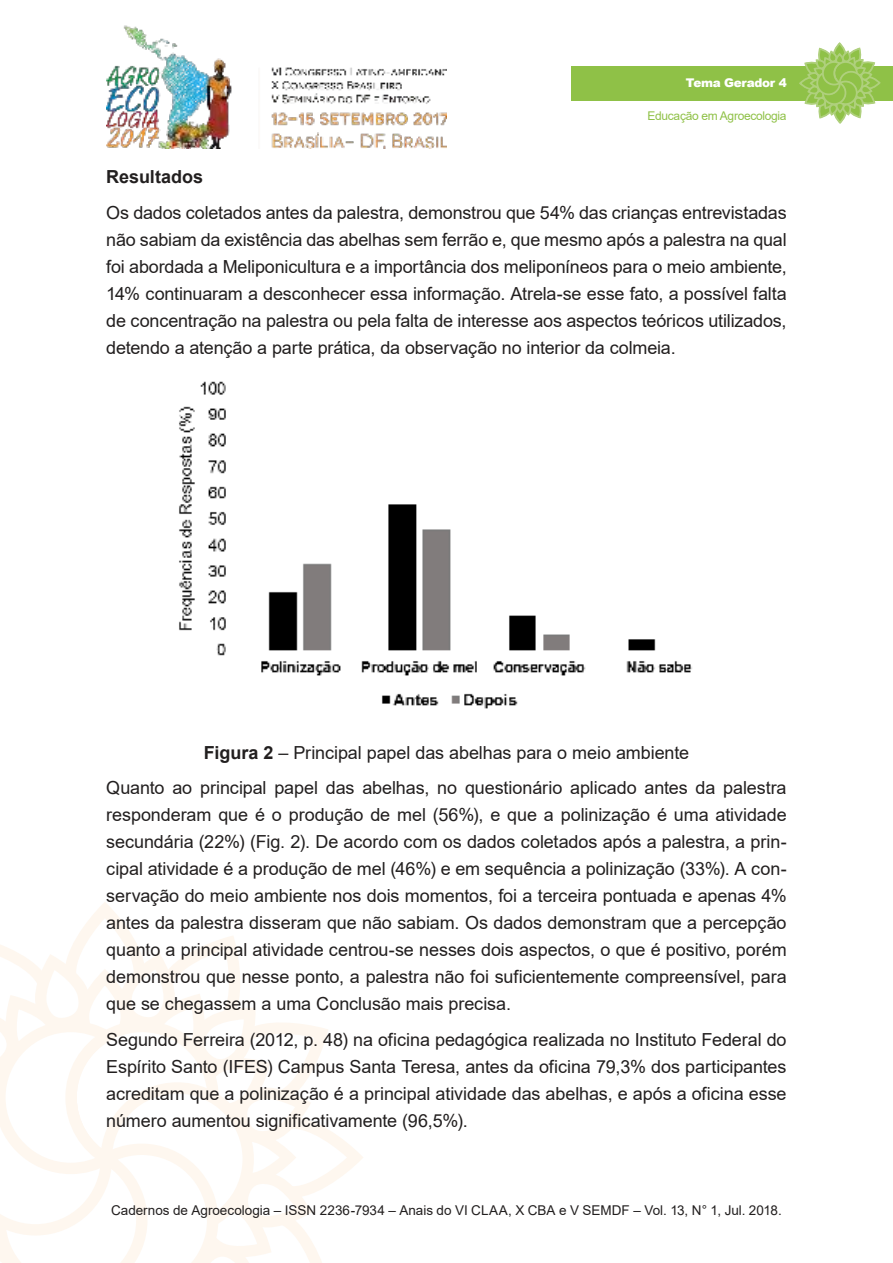
<style>
.page{position:relative;width:893px;height:1263px;background:#fff}
.page>*{position:absolute;margin:0;border:0;box-sizing:border-box;transform-origin:0 0}
.t1{font:18px/27px "Arial";letter-spacing:-.005em;color:#221f1f;text-align:justify}
.t2{font:700 18px "Arial";color:#221f1f}
.t3{font:13.5px "Arial";color:#221f1f}
.t4{font:12px "Arial";letter-spacing:-.025em;color:#8fc147}
.t5{font:900 12px "Arial";letter-spacing:-.025em;color:#fff}
.s1{font-weight:700}
</style>
<div class="page">
<img style="left:106px;top:25px;width:340px;height:124px">
<svg style="left:0;top:910px;width:363px;height:353px"></svg>
<div style="left:571px;top:66px;width:322px;height:34px;background:#8fc147"></div>
<svg style="left:798px;top:43px;width:83px;height:81px"></svg>
<img style="left:179px;top:381px;width:513px;height:328px">
<p class="t5" style="left:686px;top:76px;width:102px">Tema Gerador 4</p>
<p class="t4" style="left:647px;top:112px;width:141px">Educação em Agroecologia</p>
<p class="t2" style="left:106px;top:170px;width:98px">Resultados</p>
<p class="t1" style="left:106px;top:201px;width:682px">Os dados coletados antes da palestra, demonstrou que 54% das crianças entrevistadas não sabiam da existência das abelhas sem ferrão e, que mesmo após a palestra na qual foi abordada a Meliponicultura e a importância dos meliponíneos para o meio ambiente, 14% continuaram a desconhecer essa informação. Atrela-se esse fato, a possível falta de concentração na palestra ou pela falta de interesse aos aspectos teóricos utilizados, detendo a atenção a parte prática, da observação no interior da colmeia.</p>
<p class="t1" style="left:106px;top:736px;width:682px;line-height:35.5px;text-align:center"><span class="s1">Figura 2</span> – Principal papel das abelhas para o meio ambiente<br>Quanto ao principal papel das abelhas, no questionário aplicado antes da palestra</p>
<p class="t1" style="left:106px;top:803px;width:682px">responderam que é o produção de mel (56%), e que a polinização é uma atividade secundária (22%) (Fig. 2). De acordo com os dados coletados após a palestra, a prin&shy;cipal atividade é a produção de mel (46%) e em sequência a polinização (33%). A con&shy;servação do meio ambiente nos dois momentos, foi a terceira pontuada e apenas 4% antes da palestra disseram que não sabiam. Os dados demonstram que a percepção quanto a principal atividade centrou-se nesses dois aspectos, o que é positivo, porém demonstrou que nesse ponto, a palestra não foi suficientemente compreensível, para que se chegassem a uma Conclusão mais precisa.</p>
<p class="t1" style="left:106px;top:1028px;width:682px">Segundo Ferreira (2012, p. 48) na oficina pedagógica realizada no Instituto Federal do Espírito Santo (IFES) Campus Santa Teresa, antes da oficina 79,3% dos participantes acreditam que a polinização é a principal atividade das abelhas, e após a oficina esse número aumentou significativamente (96,5%).</p>
<p class="t3" style="left:111px;top:1205px;width:672px">Cadernos de Agroecologia – ISSN 2236-7934 – Anais do VI CLAA, X CBA e V SEMDF – Vol. 13, N° 1, Jul. 2018.</p>
</div>
